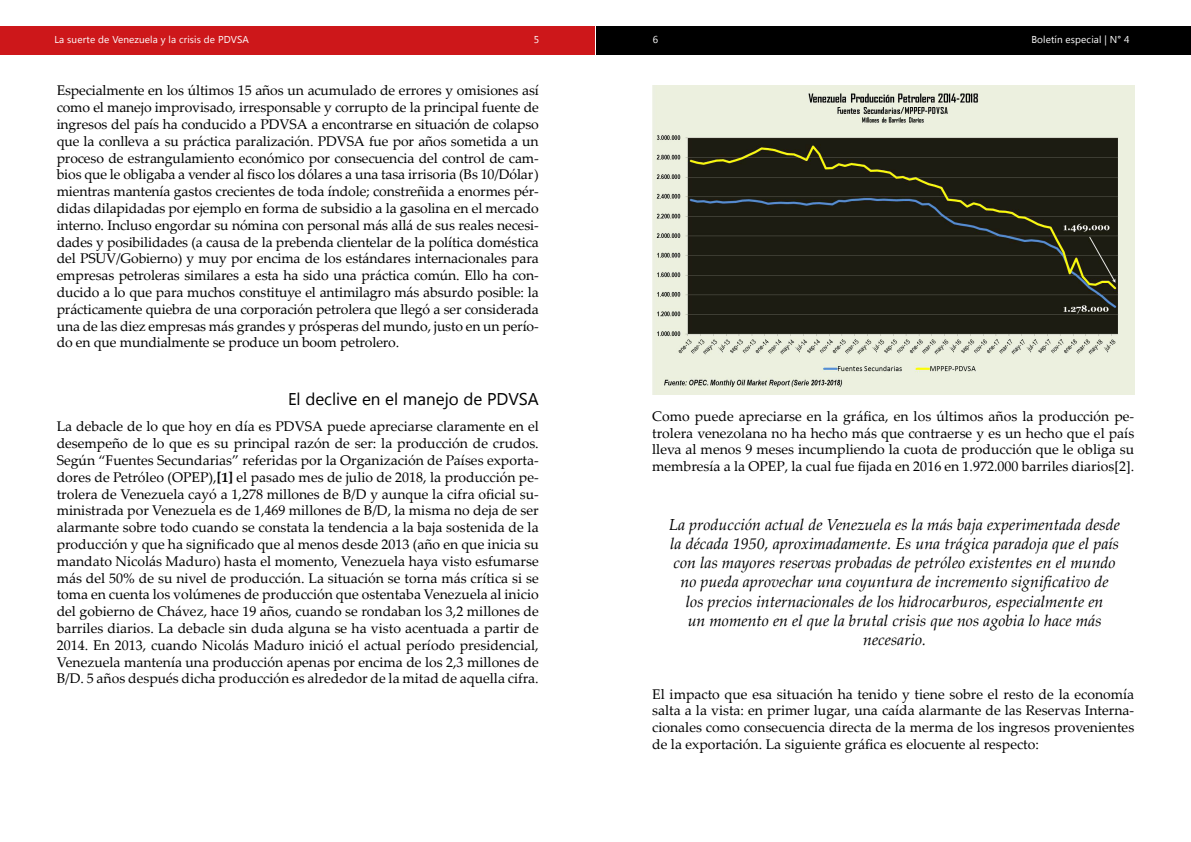
<style>
.page{position:relative;width:1191px;height:842px;background:#fff}
.page>*{position:absolute;margin:0;border:0;box-sizing:border-box;transform-origin:0 0}
.t1{font:17px "Segoe UI Symbol";color:#000}
.t2{font:italic 16px/19.2px "Palatino Linotype";color:#000;text-align:center}
.t3{font:14px/16.8px "Palatino Linotype";color:#000;text-align:justify}
.t4{font:10px "Segoe UI Symbol";color:#fff}
.s1{font-weight:700}
</style>
<div class="page">
<div style="left:0;top:26px;width:595px;height:29px;background:#cd171a"></div>
<div style="left:596px;top:26px;width:594px;height:29px;background:#000"></div>
<img style="left:652px;top:85px;width:482px;height:309px">
<p class="t4" style="left:67px;top:33px;width:24px">▲◆ ▼</p>
<p class="t4" style="left:123px;top:33px;width:31px">■ ◆●</p>
<p class="t4" style="left:168px;top:33px;width:34px">● ▲ ▲</p>
<p class="t4" style="left:1037px;top:33px;width:39px">□● ▼■ ▲</p>
<p class="t3" style="left:57px;top:82px;width:483px">Especialmente en los últimos 15 años un acumulado de errores y omisiones así como el manejo improvisado, irresponsable y corrupto de la principal fuente de ingresos del país ha conducido a PDVSA a encontrarse en situación de colapso que la conlleva a su práctica paralización. PDVSA fue por años sometida a un proceso de estrangulamiento económico por consecuencia del control de cam&shy;bios que le obligaba a vender al fisco los dólares a una tasa irrisoria (Bs 10/Dólar) mientras mantenía gastos crecientes de toda índole; constreñida a enormes pér&shy;didas dilapidadas por ejemplo en forma de subsidio a la gasolina en el mercado interno. Incluso engordar su nómina con personal más allá de sus reales necesi&shy;dades y posibilidades (a causa de la prebenda clientelar de la política doméstica del PSUV/Gobierno) y muy por encima de los estándares internacionales para empresas petroleras similares a esta ha sido una práctica común. Ello ha con&shy;ducido a lo que para muchos constituye el antimilagro más absurdo posible: la prácticamente quiebra de una corporación petrolera que llegó a ser considerada una de las diez empresas más grandes y prósperas del mundo, justo en un perío&shy;do en que mundialmente se produce un boom petrolero.</p>
<p class="t1" style="left:297px;top:388px;width:53px">● ●❖</p>
<p class="t3" style="left:57px;top:418px;width:483px">La debacle de lo que hoy en día es PDVSA puede apreciarse claramente en el desempeño de lo que es su principal razón de ser: la producción de crudos.<br>Según “Fuentes Secundarias” referidas por la Organización de Países exporta&shy;dores de Petróleo (OPEP),<span class="s1">[1]</span> el pasado mes de julio de 2018, la producción pe&shy;trolera de Venezuela cayó a 1,278 millones de B/D y aunque la cifra oficial su&shy;ministrada por Venezuela es de 1,469 millones de B/D, la misma no deja de ser alarmante sobre todo cuando se constata la tendencia a la baja sostenida de la producción y que ha significado que al menos desde 2013 (año en que inicia su mandato Nicolás Maduro) hasta el momento, Venezuela haya visto esfumarse más del 50% de su nivel de producción. La situación se torna más crítica si se toma en cuenta los volúmenes de producción que ostentaba Venezuela al inicio del gobierno de Chávez, hace 19 años, cuando se rondaban los 3,2 millones de barriles diarios. La debacle sin duda alguna se ha visto acentuada a partir de 2014. En 2013, cuando Nicolás Maduro inició el actual período presidencial, Venezuela mantenía una producción apenas por encima de los 2,3 millones de B/D. 5 años después dicha producción es alrededor de la mitad de aquella cifra.</p>
<p class="t3" style="left:652px;top:407px;width:483px">Como puede apreciarse en la gráfica, en los últimos años la producción pe&shy;trolera venezolana no ha hecho más que contraerse y es un hecho que el país lleva al menos 9 meses incumpliendo la cuota de producción que le obliga su membresía a la OPEP, la cual fue fijada en 2016 en 1.972.000 barriles diarios[2].</p>
<p class="t2" style="left:669px;top:514px;width:452px">La producción actual de Venezuela es la más baja experimentada desde la década 1950, aproximadamente. Es una trágica paradoja que el país con las mayores reservas probadas de petróleo existentes en el mundo no pueda aprovechar una coyuntura de incremento significativo de<br>los precios internacionales de los hidrocarburos, especialmente en<br>un momento en el que la brutal crisis que nos agobia lo hace más necesario.</p>
<p class="t3" style="left:652px;top:685px;width:483px">El impacto que esa situación ha tenido y tiene sobre el resto de la economía salta a la vista: en primer lugar, una caída alarmante de las Reservas Interna&shy;cionales como consecuencia directa de la merma de los ingresos provenientes de la exportación. La siguiente gráfica es elocuente al respecto:</p>
</div>
